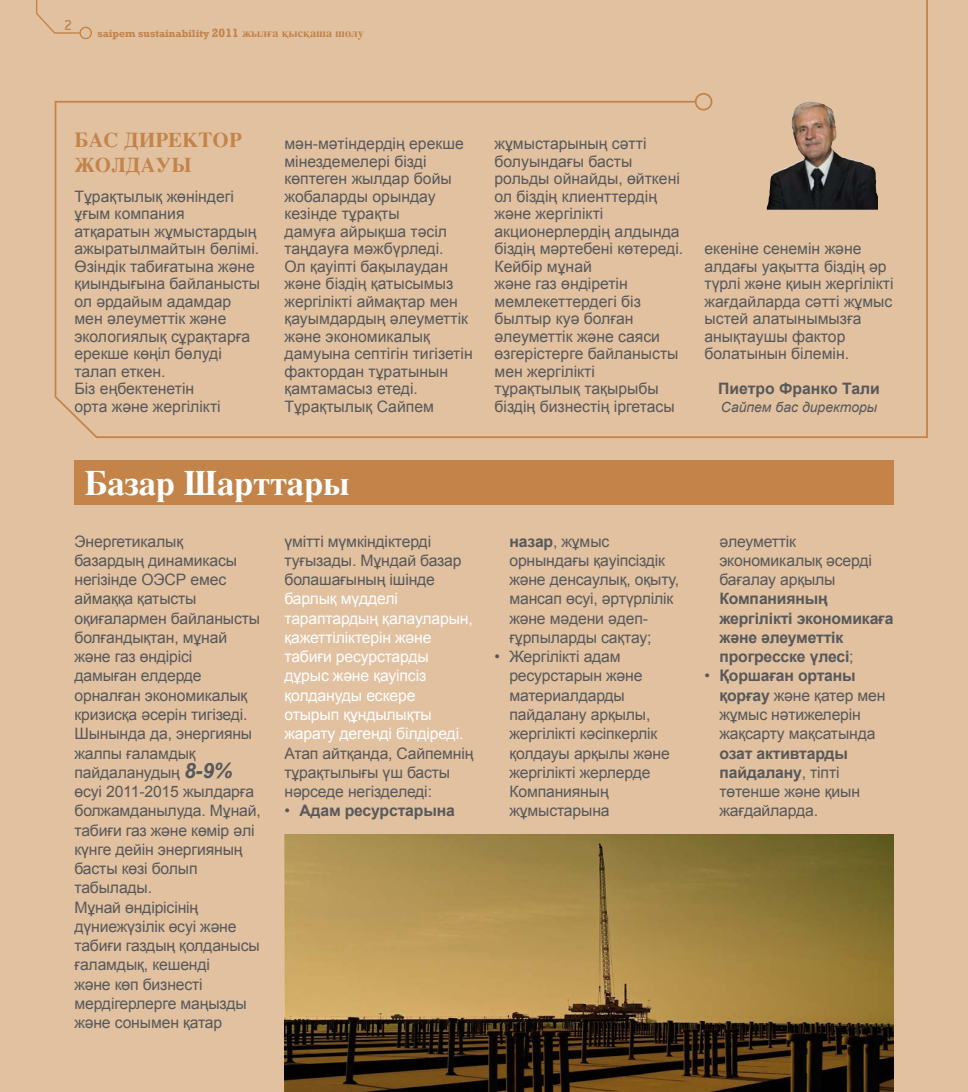
<style>
.page{position:relative;width:968px;height:1092px;background:#fff}
.page>*{position:absolute;margin:0;border:0;box-sizing:border-box;transform-origin:0 0}
.t1{font:700 35px "Times";letter-spacing:-.01em;color:#fff}
.t2{font:700 21px/24.5px "Times";color:#c38349}
.t3{font:15.75px/19.2px "Arial";letter-spacing:-.01em;color:#58585a}
.t4{font:15.75px/19.2px "Arial";letter-spacing:-.01em;color:#fff}
.t5{font:700 15.75px/19.2px "Arial";letter-spacing:-.01em;color:#58585a}
.t6{font:500 15.75px "Conduit ITC Std";color:#c38349}
.t7{font:italic 14px "Arial";color:#58585a}
.t8{font:700 10.5px "Rockwell";color:#c38349}
.s1{font-size:12.25px}
.s2{font-family:"Times";font-size:12.25px}
.s3{font-weight:700;font-style:italic;font-size:21px}
.s4{font-weight:400}
.s5{font-weight:700}
</style>
<div class="page">
<div style="left:0;top:0;width:967px;height:1091px;background:#e1c1a0"></div>
<svg style="left:36px;top:0;width:18px;height:33px"></svg>
<div style="left:74px;top:460px;width:819px;height:45px;background:#c38349"></div>
<svg style="left:54px;top:0;width:874px;height:438px"></svg>
<img style="left:285px;top:834px;width:608px;height:257px">
<p class="t6" style="left:64px;top:18px;width:10px">2</p>
<p class="t8" style="left:97px;top:27px;width:268px">saipem sustainability <span class="s1">2011</span> <span class="s2">жылға қысқаша шолу</span></p>
<h2 class="t2" style="left:74px;top:130px;width:169px">БАС ДИРЕКТОР<br>ЖОЛДАУЫ</h2>
<p class="t3" style="left:74px;top:187px;width:187px;line-height:17.5px">Тұрақтылық жөніндегі ұғым компания атқаратын жұмыстардың ажыратылмайтын бөлімі.<br>Өзіндік табиғатына жəне қиындығына байланысты ол əрдайым адамдар мен əлеуметтік жəне экологиялық сұрақтарға ерекше көңіл бөлуді талап еткен.<br>Біз еңбектенетін<br>орта жəне жергілікті</p>
<p class="t3" style="left:284px;top:135px;width:190px;line-height:17.5px">мəн-мəтіндердің ерекше мінездемелері бізді көптеген жылдар бойы жобаларды орындау кезінде тұрақты<br>дамуға айрықша тəсіл таңдауға мəжбүрледі.<br>Ол қауіпті бақылаудан жəне біздің қатысымыз жергілікті аймақтар мен қауымдардың əлеуметтік жəне экономикалық дамуына септігін тигізетін фактордан тұратынын қамтамасыз етеді.<br>Тұрақтылық Сайпем</p>
<p class="t3" style="left:494px;top:135px;width:190px;line-height:17.5px">жұмыстарының сəтті болуындағы басты рольды ойнайды, өйткені ол біздің клиенттердің жəне жергілікті акционерлердің алдында біздің мəртебені көтереді.<br>Кейбір мұнай<br>жəне газ өндіретін мемлекеттердегі біз былтыр куə болған əлеуметтік жəне саяси өзгерістерге байланысты мен жергілікті тұрақтылық тақырыбы біздің бизнестің іргетасы</p>
<h1 class="t1" style="left:84px;top:468px;width:267px">Базар Шарттары</h1>
<p class="t3" style="left:74px;top:531px;width:188px">Энергетикалық<br>базардың динамикасы негізінде ОЭСР емес аймаққа қатысты оқиғалармен байланысты болғандықтан, мұнай жəне газ өндірісі<br>дамыған елдерде орналған экономикалық кризисқа əсерін тигізеді.<br>Шынында да, энергияны жалпы ғаламдық пайдаланудың <span class="s3">8-9% </span>өсуі 2011-2015 жылдарға болжамданылуда. Мұнай, табиғи газ жəне көмір əлі күнге дейін энергияның басты көзі болып табылады.<br>Мұнай өндірісінің дүниежүзілік өсуі жəне табиғи газдың қолданысы ғаламдық, кешенді<br>жəне көп бизнесті мердігерлерге маңызды жəне сонымен қатар</p>
<p class="t3" style="left:284px;top:531px;width:179px">үмітті мүмкіндіктерді туғызады. Мұндай базар болашағының ішінде</p>
<p class="t4" style="left:284px;top:589px;width:190px">барлық мүдделі тараптардың қалауларын, қажеттіліктерін жəне табиғи ресурстарды дұрыс жəне қауіпсіз қолдануды ескере отырып құндылықты жарату дегенді білдіреді.</p>
<p class="t3" style="left:284px;top:743px;width:190px">Атап айтқанда, Сайпемнің тұрақтылығы үш басты нəрседе негізделеді:</p>
<p class="t5" style="left:284px;top:801px;width:172px"><span class="s4">•</span> Адам ресурстарына</p>
<p class="t3" style="left:509px;top:531px;width:171px"><span class="s5">назар</span>, жұмыс орнындағы қауіпсіздік жəне денсаулық, оқыту, мансап өсуі, əртүрлілік жəне мəдени əдеп&shy;ғұрпыларды сақтау;</p>
<p class="t3" style="left:509px;top:647px;width:162px;text-indent:-15px">• Жергілікті адам ресурстарын жəне материалдарды пайдалану арқылы, жергілікті кəсіпкерлік қолдауы арқылы жəне жергілікті жерлерде<br>Компанияның жұмыстарына</p>
<p class="t3" style="left:704px;top:240px;width:190px;line-height:17.5px">екеніне сенемін жəне алдағы уақытта біздің əр түрлі жəне қиын жергілікті жағдайларда сəтті жұмыс ыстей алатынымызға анықтаушы фактор болатынын білемін.</p>
<p class="t5" style="left:718px;top:379px;width:163px">Пиетро Франко Тали</p>
<p class="t7" style="left:720px;top:399px;width:158px">Сайпем бас директоры</p>
<p class="t3" style="left:719px;top:531px;width:154px">əлеуметтік экономикалық əсерді бағалау арқылы</p>
<p class="t5" style="left:719px;top:589px;width:175px">Компанияның жергілікті экономикаға жəне əлеуметтік прогресске үлесі<span class="s4">;</span></p>
<p class="t3" style="left:719px;top:666px;width:168px;text-indent:-15px">• <span class="s5">Қоршаған ортаны қорғау</span> жəне қатер мен жұмыс нəтижелерін жақсарту мақсатында</p>
<p class="t3" style="left:719px;top:743px;width:142px"><span class="s5">озат активтарды пайдалану</span>, тіпті төтенше жəне қиын жағдайларда.</p>
</div>
